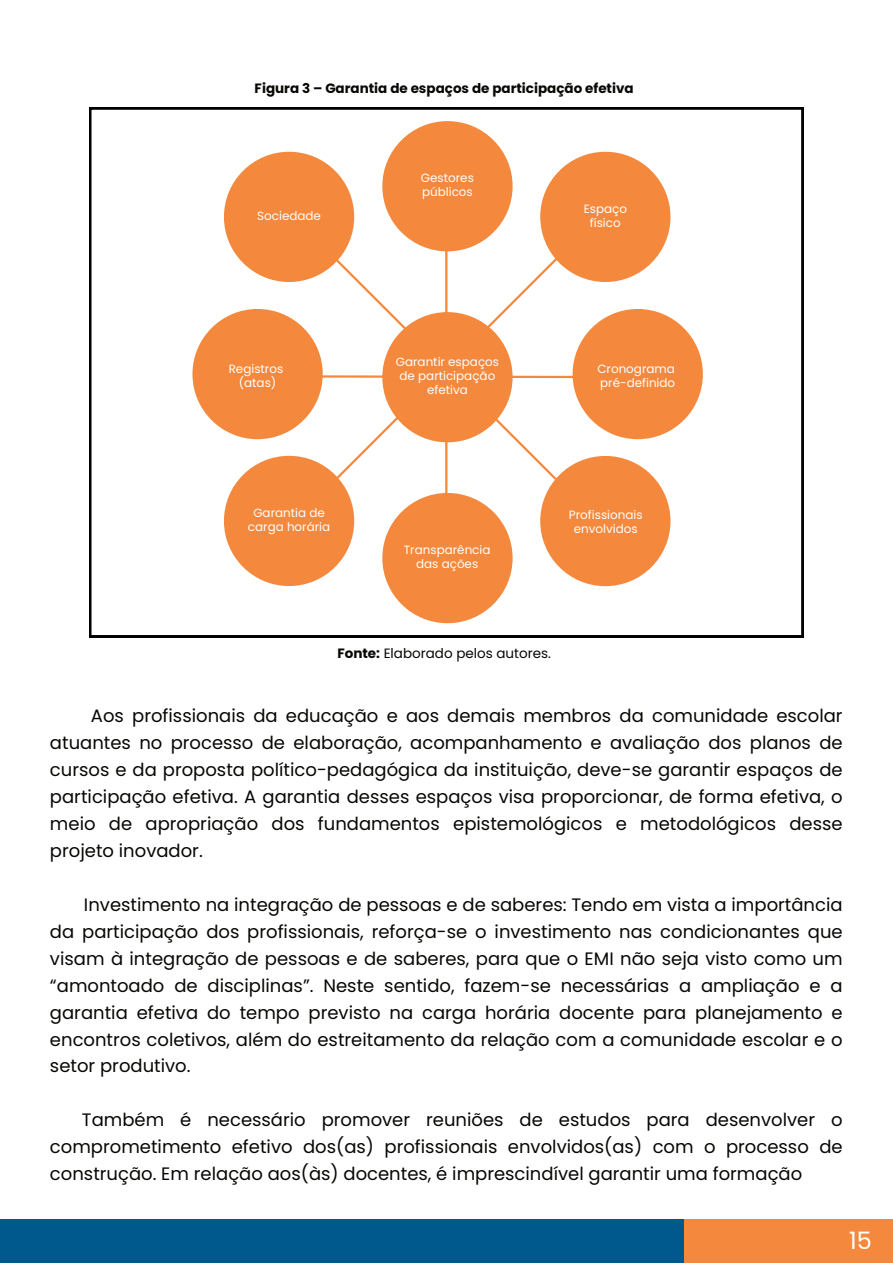
<style>
.page{position:relative;width:893px;height:1264px;background:#fff}
.page>*{position:absolute;margin:0;border:0;box-sizing:border-box;transform-origin:0 0}
.t1{font:24px "Poppins";color:#fff}
.t2{font:18px/27px "Poppins";color:#080704;text-align:justify}
.t3{font:700 13.5px "Poppins";color:#080704}
.t4{font:13.5px "Poppins";color:#080704}
.t5{font:12px/14px "Poppins";color:#fff;text-align:center}
.s1{font-weight:700}
</style>
<div class="page">
<div style="left:0;top:1218px;width:688px;height:44px;background:#00598c"></div>
<div style="left:684px;top:1218px;width:208px;height:44px;background:#f4883c"></div>
<svg style="left:89px;top:107px;width:714px;height:530px"></svg>
<svg style="left:296px;top:207px;width:311px;height:312px"></svg>
<hr style="left:445px;top:161px;width:2px;height:431px;background:#f4883c">
<svg style="left:323px;top:374px;width:249px;height:5px"></svg>
<div style="left:382px;top:312px;width:130px;height:130px;background:#f4883c;border-radius:50%"></div>
<div style="left:382px;top:121px;width:130px;height:130px;background:#f4883c;border-radius:50%"></div>
<div style="left:382px;top:493px;width:130px;height:130px;background:#f4883c;border-radius:50%"></div>
<div style="left:572px;top:309px;width:130px;height:130px;background:#f4883c;border-radius:50%"></div>
<div style="left:540px;top:152px;width:130px;height:130px;background:#f4883c;border-radius:50%"></div>
<div style="left:192px;top:309px;width:131px;height:130px;background:#f4883c;border-radius:50%"></div>
<div style="left:224px;top:152px;width:130px;height:130px;background:#f4883c;border-radius:50%"></div>
<div style="left:224px;top:456px;width:130px;height:130px;background:#f4883c;border-radius:50%"></div>
<div style="left:540px;top:456px;width:130px;height:130px;background:#f4883c;border-radius:50%"></div>
<p class="t3" style="left:255px;top:80px;width:380px">Figura 3 – Garantia de espaços de participação efetiva</p>
<p class="t5" style="left:257px;top:209px;width:65px">Sociedade</p>
<p class="t5" style="left:229px;top:362px;width:56px">Registros (atas)</p>
<p class="t5" style="left:421px;top:171px;width:54px;text-align:left">Gestores públicos</p>
<p class="t5" style="left:396px;top:355px;width:105px">Garantir espaços de participação efetiva</p>
<p class="t5" style="left:583px;top:202px;width:45px">Espaço físico</p>
<p class="t5" style="left:597px;top:362px;width:79px;text-align:left">Cronograma pré-definido</p>
<p class="t5" style="left:248px;top:506px;width:84px">Garantia de carga horária</p>
<p class="t5" style="left:569px;top:508px;width:75px">Profissionais envolvidos</p>
<p class="t5" style="left:404px;top:543px;width:88px">Transparência das ações</p>
<p class="t4" style="left:337px;top:645px;width:215px"><span class="s1">Fonte:</span> Elaborado pelos autores.</p>
<p class="t2" style="left:50px;top:702px;width:794px;text-indent:41px">Aos profissionais da educação e aos demais membros da comunidade escolar atuantes no processo de elaboração, acompanhamento e avaliação dos planos de cursos e da proposta político-pedagógica da instituição, deve-se garantir espaços de participação efetiva. A garantia desses espaços visa proporcionar, de forma efetiva, o meio de apropriação dos fundamentos epistemológicos e metodológicos desse projeto inovador.</p>
<p class="t2" style="left:50px;top:890px;width:794px;text-indent:34px">Investimento na integração de pessoas e de saberes: Tendo em vista a importância da participação dos profissionais, reforça-se o investimento nas condicionantes que visam à integração de pessoas e de saberes, para que o EMI não seja visto como um “amontoado de disciplinas”. Neste sentido, fazem-se necessárias a ampliação e a garantia efetiva do tempo previsto na carga horária docente para planejamento e encontros coletivos, além do estreitamento da relação com a comunidade escolar e o setor produtivo.</p>
<p class="t2" style="left:50px;top:1106px;width:794px;text-indent:32px">Também é necessário promover reuniões de estudos para desenvolver o comprometimento efetivo dos(as) profissionais envolvidos(as) com o processo de construção. Em relação aos(às) docentes, é imprescindível garantir uma formação</p>
<h1 class="t1" style="left:849px;top:1226px;width:24px">15</h1>
</div>
